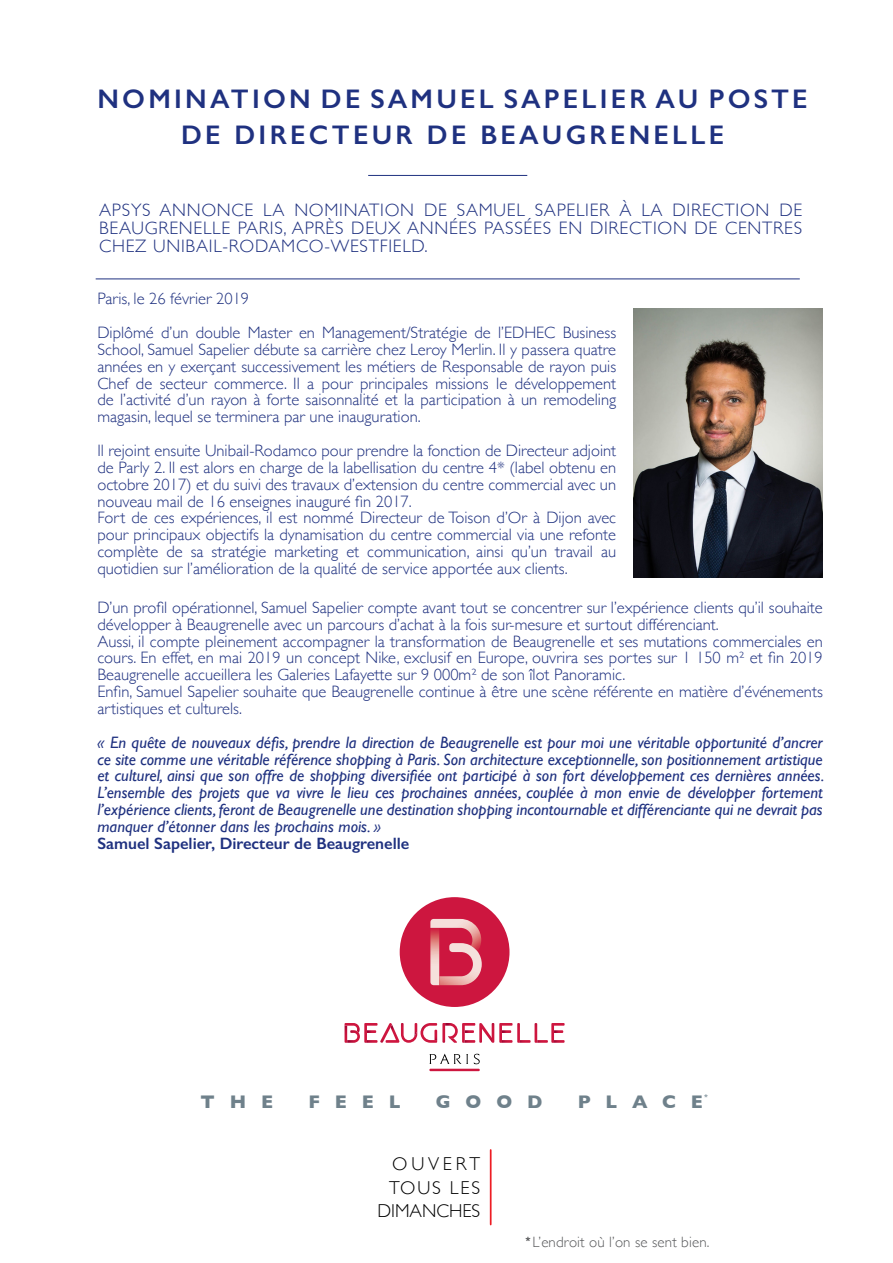
<style>
.page{position:relative;width:893px;height:1263px;background:#fff}
.page>*{position:absolute;margin:0;border:0;box-sizing:border-box;transform-origin:0 0}
.t1{font:600 27px/36px "Gill Sans";letter-spacing:.12em;color:#1f3180;text-align:center}
.t2{font:300 18.6px/23.7px "Gill Sans";letter-spacing:.065em;color:#000;text-align:right}
.t3{font:700 18.6px "Gill Sans";letter-spacing:.8em;color:#6f818b}
.t4{font:300 18px/18px "Gill Sans";letter-spacing:.04em;color:#1f3180;text-align:justify}
.t5{font:300 16.5px/16.8px "Gill Sans";color:#1f3180}
.t6{font:italic 16.5px/16.8px "Gill Sans";color:#1f3180;text-align:justify}
.t7{font:600 16.5px "Gill Sans";color:#1f3180}
.t8{font:300 15px "Gill Sans";letter-spacing:.01em;color:#58595b}
.s1{font-family:"Helvetica Neue";font-weight:700;font-size:12.75px}
</style>
<div class="page">
<hr style="left:96px;top:279px;width:704px;height:1px;background:#1f3180">
<hr style="left:368px;top:175px;width:159px;height:1px;background:#1f3180">
<img style="left:633px;top:308px;width:190px;height:269px">
<svg style="left:490px;top:1149px;width:2px;height:76px"></svg>
<hr style="left:429px;top:1069px;width:51px;height:2px;background:#cd163f">
<svg style="left:429px;top:1053px;width:39px;height:11px"></svg>
<svg style="left:474px;top:1054px;width:6px;height:10px"></svg>
<div style="left:400px;top:897px;width:109px;height:110px;background:#cd163f;border-radius:50%"></div>
<svg style="left:345px;top:1023px;width:220px;height:20px"></svg>
<svg style="left:430px;top:919px;width:52px;height:66px"></svg>
<h1 class="t1" style="left:97px;top:81px;width:712px">NOMINATION DE SAMUEL SAPELIER AU POSTE<br>DE DIRECTEUR DE BEAUGRENELLE</h1>
<p class="t4" style="left:99px;top:200px;width:705px">APSYS ANNONCE LA NOMINATION DE SAMUEL SAPELIER À LA DIRECTION DE BEAUGRENELLE PARIS, APRÈS DEUX ANNÉES PASSÉES EN DIRECTION DE CENTRES CHEZ UNIBAIL-RODAMCO-WESTFIELD.</p>
<p class="t5" style="left:97px;top:281px;width:520px;line-height:33.8px">Paris, le 26 février 2019<br>Diplômé d’un double Master en Management/Stratégie de l’EDHEC Business</p>
<p class="t5" style="left:97px;top:340px;width:520px;text-align:justify">School, Samuel Sapelier débute sa carrière chez Leroy Merlin. Il y passera quatre années en y exerçant successivement les métiers de Responsable de rayon puis Chef de secteur commerce. Il a pour principales missions le développement de l’activité d’un rayon à forte saisonnalité et la participation à un remodeling magasin, lequel se terminera par une inauguration.</p>
<p class="t5" style="left:97px;top:441px;width:520px">Il rejoint ensuite Unibail-Rodamco pour prendre la fonction de Directeur adjoint de Parly 2. Il est alors en charge de la labellisation du centre 4* (label obtenu en octobre 2017) et du suivi des travaux d’extension du centre commercial avec un nouveau mail de 16 enseignes inauguré fin 2017.<br>Fort de ces expériences, il est nommé Directeur de Toison d’Or à Dijon avec pour principaux objectifs la dynamisation du centre commercial via une refonte complète de sa stratégie marketing et communication, ainsi qu’un travail au quotidien sur l’amélioration de la qualité de service apportée aux clients.</p>
<p class="t5" style="left:97px;top:598px;width:727px">D’un profil opérationnel, Samuel Sapelier compte avant tout se concentrer sur l’expérience clients qu’il souhaite développer à Beaugrenelle avec un parcours d’achat à la fois sur-mesure et surtout différenciant.<br>Aussi, il compte pleinement accompagner la transformation de Beaugrenelle et ses mutations commerciales en cours. En effet, en mai 2019 un concept Nike, exclusif en Europe, ouvrira ses portes sur 1 150 m² et fin 2019<br>Beaugrenelle accueillera les Galeries Lafayette sur 9 000m² de son îlot Panoramic.<br>Enfin, Samuel Sapelier souhaite que Beaugrenelle continue à être une scène référente en matière d’événements artistiques et culturels.</p>
<p class="t6" style="left:97px;top:734px;width:728px">« En quête de nouveaux défis, prendre la direction de Beaugrenelle est pour moi une véritable opportunité d’ancrer ce site comme une véritable référence shopping à Paris. Son architecture exceptionnelle, son positionnement artistique et culturel, ainsi que son offre de shopping diversifiée ont participé à son fort développement ces dernières années.<br>L’ensemble des projets que va vivre le lieu ces prochaines années, couplée à mon envie de développer fortement l’expérience clients, feront de Beaugrenelle une destination shopping incontournable et différenciante qui ne devrait pas manquer d’étonner dans les prochains mois. »</p>
<p class="t7" style="left:97px;top:833px;width:314px">Samuel Sapelier, Directeur de Beaugrenelle</p>
<p class="t3" style="left:201px;top:1086px;width:74px">THE</p>
<p class="t3" style="left:308px;top:1086px;width:94px">FEEL</p>
<p class="t3" style="left:436px;top:1086px;width:108px">GOOD</p>
<p class="t3" style="left:578px;top:1086px;width:132px">PLACE<sup>*</sup></p>
<p class="t2" style="left:377px;top:1151px;width:104px">OUVERT<br>TOUS LES<br>DIMANCHES</p>
<p class="t8" style="left:526px;top:1230px;width:185px"><span class="s1">*</span> L’endroit où l’on se sent bien.</p>
</div>
